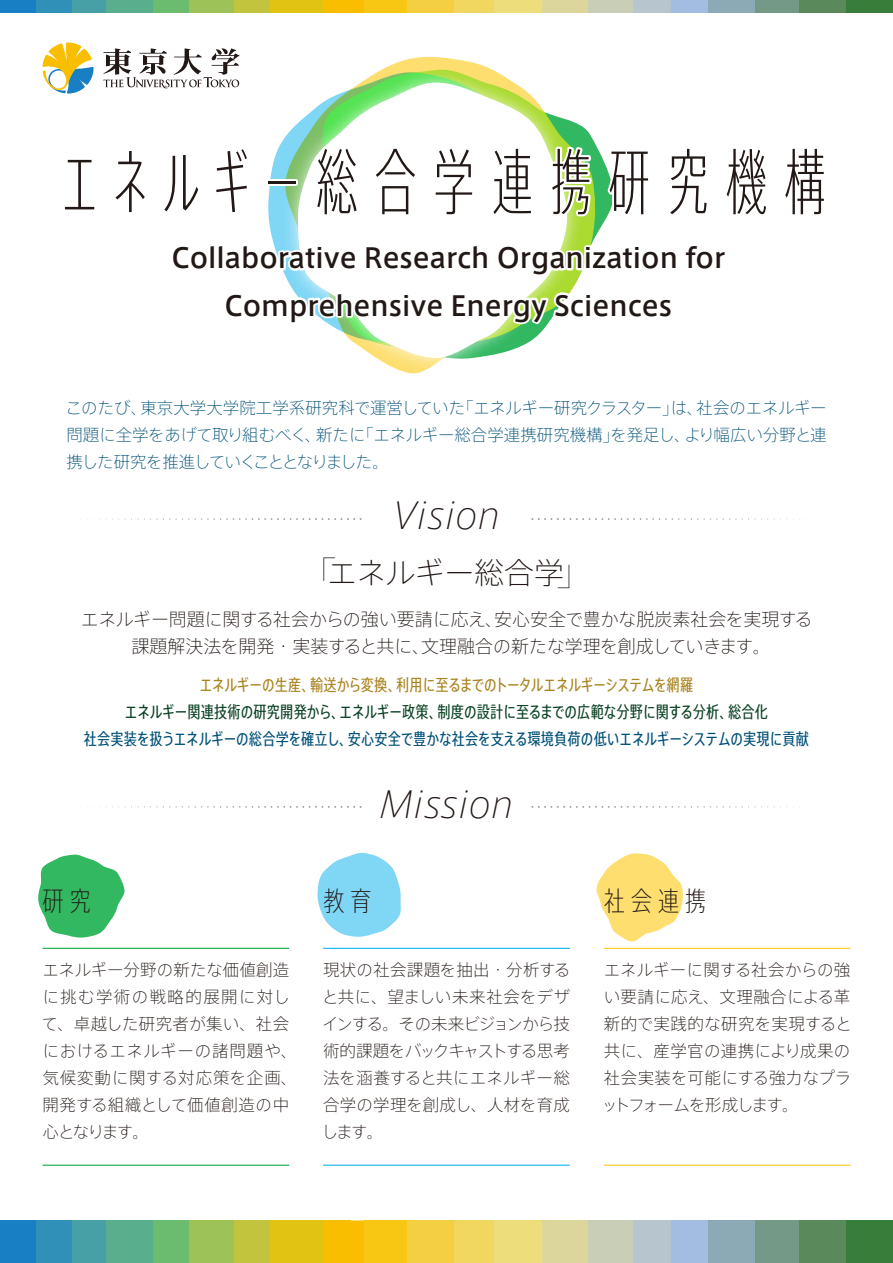
<style>
.page{position:relative;width:893px;height:1263px;background:#fff}
.page>*{position:absolute;margin:0;border:0;box-sizing:border-box;transform-origin:0 0}
.t1{font:72px "Axis Comp Pro N EL";letter-spacing:.215em;color:#221815}
.t2{font:italic 200 36px "Axis Latin Pro";color:#221815}
.t3{font:30px "Axis Basic Pro N EL";letter-spacing:-.015em;color:#221815}
.t4{font:500 27px/47.2px "Axis Latin Pro";color:#221815;text-align:center}
.t5{font:27px "Axis Cond Pro N EL";letter-spacing:.2em;color:#221815}
.t6{font:27px "Axis Cond Std N EL";color:#221815}
.t7{font:18px/27px "Axis Basic Pro N EL";letter-spacing:-.01em;color:#221815;text-align:center}
.t8{font:16.5px/27px "Axis Basic Pro N EL";letter-spacing:.005em;color:#221815;text-align:justify}
.t9{font:16.5px/27px "Axis Basic Pro N EL";letter-spacing:-.025em;color:#005178;text-align:justify}
.t10{font:16.5px "Axis Cond Pro N R";letter-spacing:.01em;color:#005178}
.t11{font:16.5px "Axis Cond Pro N R";letter-spacing:.01em;color:#0b4324}
.t12{font:16.5px "Axis Cond Pro N R";letter-spacing:.01em;color:#aa8420}
.s1{font-family:"Axis Basic Pro N UL";font-size:36px}
</style>
<div class="page">
<div style="left:0;top:1220px;width:51px;height:43px;background:#187fc4"></div>
<div style="left:36px;top:1220px;width:57px;height:43px;background:#3190b8"></div>
<div style="left:72px;top:1220px;width:73px;height:43px;background:#46a0a5"></div>
<div style="left:106px;top:1220px;width:67px;height:43px;background:#59ae8d"></div>
<div style="left:153px;top:1220px;width:80px;height:43px;background:#6bbc6e"></div>
<div style="left:189px;top:1220px;width:70px;height:43px;background:#9dc258"></div>
<div style="left:235px;top:1220px;width:80px;height:43px;background:#c2c43e"></div>
<div style="left:270px;top:1220px;width:80px;height:43px;background:#e1c314"></div>
<div style="left:323px;top:1220px;width:60px;height:43px;background:#fabe00"></div>
<div style="left:364px;top:1220px;width:76px;height:43px;background:#f8c713"></div>
<div style="left:407px;top:1220px;width:54px;height:43px;background:#f4cf41"></div>
<div style="left:454px;top:1220px;width:53px;height:43px;background:#f1d75f"></div>
<div style="left:494px;top:1220px;width:77px;height:43px;background:#edde7b"></div>
<div style="left:542px;top:1220px;width:83px;height:43px;background:#dcd69c"></div>
<div style="left:588px;top:1220px;width:73px;height:43px;background:#c9ceb7"></div>
<div style="left:633px;top:1220px;width:57px;height:43px;background:#b7c5cf"></div>
<div style="left:671px;top:1220px;width:65px;height:43px;background:#a3bce2"></div>
<div style="left:708px;top:1220px;width:78px;height:43px;background:#8caab5"></div>
<div style="left:755px;top:1220px;width:62px;height:43px;background:#749986"></div>
<div style="left:799px;top:1220px;width:84px;height:43px;background:#5a8a5b"></div>
<div style="left:846px;top:1220px;width:47px;height:43px;background:#387d39"></div>
<div style="left:0;top:0;width:51px;height:13px;background:#187fc4"></div>
<div style="left:36px;top:0;width:57px;height:13px;background:#3190b8"></div>
<div style="left:72px;top:0;width:73px;height:13px;background:#46a0a5"></div>
<div style="left:106px;top:0;width:67px;height:13px;background:#59ae8d"></div>
<div style="left:153px;top:0;width:80px;height:13px;background:#6bbc6e"></div>
<div style="left:189px;top:0;width:70px;height:13px;background:#9dc258"></div>
<div style="left:235px;top:0;width:80px;height:13px;background:#c2c43e"></div>
<div style="left:270px;top:0;width:80px;height:13px;background:#e1c314"></div>
<div style="left:323px;top:0;width:60px;height:13px;background:#fabe00"></div>
<div style="left:364px;top:0;width:76px;height:13px;background:#f8c713"></div>
<div style="left:407px;top:0;width:54px;height:13px;background:#f4cf41"></div>
<div style="left:454px;top:0;width:53px;height:13px;background:#f1d75f"></div>
<div style="left:494px;top:0;width:77px;height:13px;background:#edde7b"></div>
<div style="left:542px;top:0;width:83px;height:13px;background:#dcd69c"></div>
<div style="left:588px;top:0;width:73px;height:13px;background:#c9ceb7"></div>
<div style="left:633px;top:0;width:57px;height:13px;background:#b7c5cf"></div>
<div style="left:671px;top:0;width:65px;height:13px;background:#a3bce2"></div>
<div style="left:708px;top:0;width:78px;height:13px;background:#8caab5"></div>
<div style="left:755px;top:0;width:62px;height:13px;background:#749986"></div>
<div style="left:799px;top:0;width:84px;height:13px;background:#5a8a5b"></div>
<div style="left:846px;top:0;width:47px;height:13px;background:#387d39"></div>
<svg style="left:590px;top:134px;width:15px;height:107px"></svg>
<img style="left:275px;top:60px;width:315px;height:314px">
<svg style="left:298px;top:83px;width:269px;height:275px"></svg>
<svg style="left:317px;top:853px;width:84px;height:84px"></svg>
<svg style="left:596px;top:853px;width:87px;height:88px"></svg>
<svg style="left:38px;top:854px;width:87px;height:84px"></svg>
<hr style="left:43px;top:948px;width:246px;height:1px;background:#00a73b">
<hr style="left:43px;top:1165px;width:246px;height:1px;background:#00a73b">
<hr style="left:323px;top:948px;width:247px;height:1px;background:#00afec">
<hr style="left:323px;top:1165px;width:247px;height:1px;background:#00afec">
<hr style="left:604px;top:948px;width:246px;height:1px;background:#fcc80f">
<hr style="left:604px;top:1165px;width:246px;height:1px;background:#fcc80f">
<svg style="left:195px;top:806px;width:522px;height:2px"></svg>
<svg style="left:144px;top:518px;width:45px;height:2px"></svg>
<svg style="left:195px;top:518px;width:522px;height:2px"></svg>
<div style="left:365px;top:777px;width:163px;height:52px;background:#fff;border-radius:18px"></div>
<div style="left:365px;top:493px;width:163px;height:52px;background:#fff;border-radius:18px"></div>
<svg style="left:42px;top:42px;width:52px;height:52px"></svg>
<svg style="left:103px;top:48px;width:137px;height:40px"></svg>
<svg style="left:312px;top:143px;width:50px;height:75px"></svg>
<svg style="left:370px;top:141px;width:51px;height:77px"></svg>
<svg style="left:431px;top:143px;width:45px;height:75px"></svg>
<svg style="left:488px;top:145px;width:48px;height:77px"></svg>
<svg style="left:547px;top:144px;width:47px;height:76px"></svg>
<svg style="left:605px;top:164px;width:8px;height:56px"></svg>
<svg style="left:273px;top:241px;width:320px;height:38px"></svg>
<svg style="left:275px;top:289px;width:315px;height:39px"></svg>
<h1 class="t1" style="left:62px;top:134px;width:767px">エネルギー総合学連携研究機構</h1>
<h3 class="t4" style="left:172px;top:233px;width:555px">Collaborative Research Organization for<br>Comprehensive Energy Sciences</h3>
<p class="t9" style="left:66px;top:394px;width:763px">このたび、東京大学大学院工学系研究科で運営していた「エネルギー研究クラスター」は、社会のエネルギー問題に全学をあげて取り組むべく、新たに「エネルギー総合学連携研究機構」を発足し、より幅広い分野と連携した研究を推進していくこととなりました。</p>
<h2 class="t2" style="left:392px;top:497px;width:110px">Vision</h2>
<h3 class="t3" style="left:300px;top:551px;width:294px"><span class="s1">「</span>エネルギー総合学<span class="s1">」</span></h3>
<p class="t7" style="left:81px;top:605px;width:734px">エネルギー問題に関する社会からの強い要請に応え、安心安全で豊かな脱炭素社会を実現する課題解決法を開発・実装すると共に、文理融合の新たな学理を創成していきます。</p>
<p class="t12" style="left:200px;top:673px;width:495px">エネルギーの生産、輸送から変換、利用に至るまでのトータルエネルギーシステムを網羅</p>
<p class="t11" style="left:125px;top:700px;width:644px">エネルギー関連技術の研究開発から、エネルギー政策、制度の設計に至るまでの広範な分野に関する分析、総合化</p>
<p class="t10" style="left:84px;top:727px;width:727px">社会実装を扱うエネルギーの総合学を確立し、安心安全で豊かな社会を支える環境負荷の低いエネルギーシステムの実現に貢献</p>
<h3 class="t6" style="left:43px;top:882px;width:50px">研究</h3>
<p class="t8" style="left:42px;top:955px;width:257px;text-align:left">エネルギー分野の新たな価値創造に挑む学術の戦略的展開に対して、卓越した研究者が集い、社会におけるエネルギーの諸問題や、気候変動に関する対応策を企画、開発する組織として価値創造の中心となります。</p>
<h2 class="t2" style="left:379px;top:787px;width:137px">Mission</h2>
<h3 class="t5" style="left:323px;top:882px;width:50px">教育</h3>
<p class="t8" style="left:322px;top:955px;width:250px">現状の社会課題を抽出・分析すると共に、望ましい未来社会をデザインする。その未来ビジョンから技術的課題をバックキャストする思考法を涵養すると共にエネルギー総合学の学理を創成し、人材を育成します。</p>
<h3 class="t5" style="left:604px;top:882px;width:104px">社会連携</h3>
<p class="t8" style="left:601px;top:955px;width:252px">エネルギーに関する社会からの強い要請に応え、文理融合による革新的で実践的な研究を実現すると共に、産学官の連携により成果の社会実装を可能にする強力なプラットフォームを形成します。</p>
</div>
